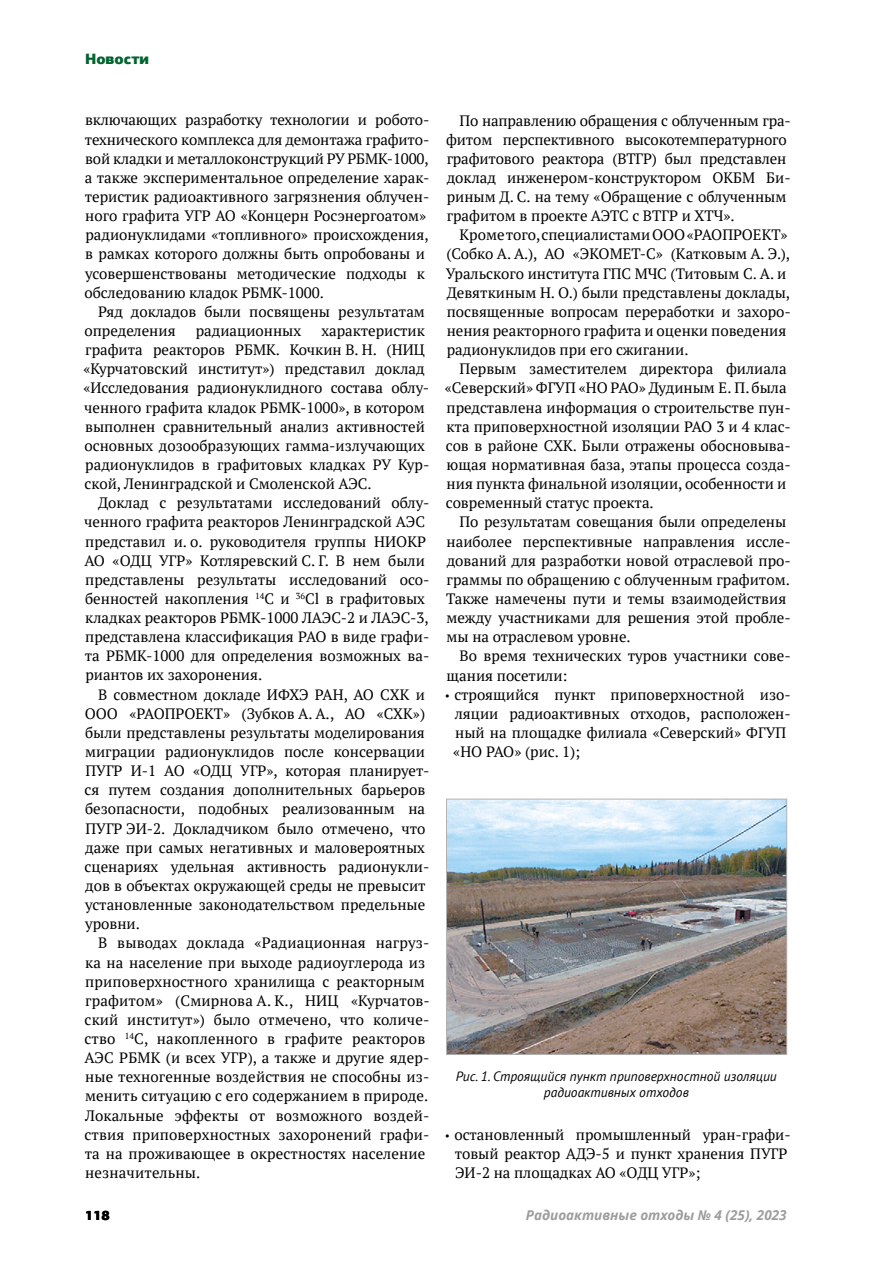
<style>
.page{position:relative;width:893px;height:1263px;background:#fff}
.page>*{position:absolute;margin:0;border:0;box-sizing:border-box;transform-origin:0 0}
.t1{font:15px/19.2px "PT Serif";color:#000}
.t2{font:900 15px "PF Agora Sans Pro";color:#006330}
.t3{font:italic 13.5px/16.2px "PT Sans";color:#000;text-align:center}
.t4{font:italic 700 13.5px "Noto Sans";color:#9d9d9c}
.t5{font:900 13.5px "PF Agora Sans Pro";color:#000}
.s1{font-family:"PF Agora Sans Pro";font-size:14.25px}
</style>
<div class="page">
<img style="left:448px;top:801px;width:337px;height:252px">
<div style="left:446px;top:799px;width:341px;height:256px;border:1px solid #b2b2b2"></div>
<p class="t2" style="left:85px;top:49px;width:66px">Новости</p>
<p class="t1" style="left:85px;top:110px;width:346px">включающих разработку технологии и робото&shy;технического комплекса для демонтажа графито&shy;вой кладки и металлоконструкций РУ РБМК‑1000, а также экспериментальное определение харак&shy;теристик радиоактивного загрязнения облучен&shy;ного графита УГР АО «Концерн Росэнергоатом» радионуклидами «топливного» происхождения, в рамках которого должны быть опробованы и усовершенствованы методические подходы к обследованию кладок РБМК-1000.</p>
<p class="t1" style="left:85px;top:302px;width:342px;text-indent:14px">Ряд докладов были посвящены результатам определения</p>
<p class="t1" style="left:83px;top:321px;width:348px;text-indent:238px">характеристик графита реакторов РБМК. Кочкин В. Н. (НИЦ «Курчатовский институт») представил доклад «Исследования радионуклидного состава облу&shy;ченного графита кладок РБМК-1000», в котором выполнен сравнительный анализ активностей основных дозообразующих гамма-излучающих радионуклидов в графитовых кладках РУ Кур&shy;ской, Ленинградской и Смоленской АЭС.</p>
<p class="t1" style="left:84px;top:493px;width:347px;text-indent:14px">Доклад с результатами исследований облу&shy;ченного графита реакторов Ленинградской АЭС представил и. о. руководителя группы НИОКР АО «ОДЦ УГР» Котляревский С. Г. В нем были представлены результаты исследований осо&shy;бенностей накопления <sup>14</sup>С и <sup>36</sup>Cl в графитовых кладках реакторов РБМК-1000 ЛАЭС-2 и ЛАЭС-3, представлена классификация РАО в виде графи&shy;та РБМК-1000 для определения возможных ва&shy;риантов их захоронения.</p>
<p class="t1" style="left:85px;top:684px;width:346px;text-indent:14px">В совместном докладе ИФХЭ РАН, АО СХК и ООО «РАОПРОЕКТ» (Зубков А. А. , АО «СХК») были представлены результаты моделирования миграции радионуклидов после консервации ПУГР И-1 АО «ОДЦ УГР», которая планирует&shy;ся путем создания дополнительных барьеров безопасности, подобных реализованным на ПУГР ЭИ‑2. Докладчиком было отмечено, что даже при самых негативных и маловероятных сценариях удельная активность радионукли&shy;дов в объектах окружающей среды не превысит установленные законодательством предельные уровни.</p>
<p class="t1" style="left:84px;top:933px;width:347px;text-indent:14px">В выводах доклада «Радиационная нагруз&shy;ка на население при выходе радиоуглерода из приповерхностного хранилища с реакторным графитом» (Смирнова А. К. , НИЦ «Курчатов&shy;ский институт») было отмечено, что количе&shy;ство <sup>14</sup>С, накопленного в графите реакторов АЭС РБМК (и всех УГР), а также и другие ядер&shy;ные техногенные воздействия не способны из&shy;менить ситуацию с его содержанием в природе.<br>Локальные эффекты от возможного воздей&shy;ствия приповерхностных захоронений графи&shy;та на проживающее в окрестностях население незначительны.</p>
<p class="t1" style="left:196px;top:321px;width:107px">радиационных</p>
<p class="t1" style="left:446px;top:110px;width:346px;text-indent:13px">По направлению обращения с облученным гра&shy;фитом перспективного высокотемпературного графитового реактора (ВТГР) был представлен доклад инженером-конструктором ОКБМ Би&shy;риным Д. С. на тему «Обращение с облученным графитом в проекте АЭТС с ВТГР и ХТЧ».</p>
<p class="t1" style="left:446px;top:225px;width:347px;text-indent:14px">Кроме того, специалистами ООО «РАОПРОЕКТ» (Собко А. А.), АО «ЭКОМЕТ-С» (Катковым А. Э.), Уральского института ГПС МЧС (Титовым С. А. и Девяткиным Н. О.) были представлены доклады, посвященные вопросам переработки и захоро&shy;нения реакторного графита и оценки поведения радионуклидов при его сжигании.</p>
<p class="t1" style="left:445px;top:359px;width:347px;text-indent:15px">Первым заместителем директора филиала «Северский» ФГУП «НО РАО» Дудиным Е. П. была представлена информация о строительстве пун&shy;кта приповерхностной изоляции РАО 3 и 4 клас&shy;сов в районе СХК. Были отражены обосновыва&shy;ющая нормативная база, этапы процесса созда&shy;ния пункта финальной изоляции, особенности и современный статус проекта.</p>
<p class="t1" style="left:446px;top:512px;width:346px;text-indent:14px">По результатам совещания были определены наиболее перспективные направления иссле&shy;дований для разработки новой отраслевой про&shy;граммы по обращению с облученным графитом.<br>Также намечены пути и темы взаимодействия между участниками для решения этой пробле&shy;мы на отраслевом уровне.</p>
<p class="t1" style="left:447px;top:646px;width:346px;text-indent:13px">Во время технических туров участники сове&shy;щания посетили:</p>
<p class="t1" style="left:453px;top:684px;width:339px;text-indent:-8px"><span class="s1">•</span> строящийся пункт приповерхностной изо&shy;ляции радиоактивных отходов, расположен&shy;ный на площадке филиала «Северский» ФГУП «НО РАО» (рис. 1);</p>
<p class="t3" style="left:456px;top:1068px;width:323px">Рис. 1. Строящийся пункт приповерхностной изоляции радиоактивных отходов</p>
<p class="t1" style="left:455px;top:1124px;width:338px;text-indent:-10px"><span class="s1">•</span> остановленный промышленный уран-графи&shy;товый реактор АДЭ-5 и пункт хранения ПУГР<br>ЭИ-2 на площадках АО «ОДЦ УГР»;</p>
<p class="t5" style="left:85px;top:1207px;width:26px">118</p>
<p class="t4" style="left:526px;top:1206px;width:262px">Радиоактивные отходы № 4 (25), 2023</p>
</div>
